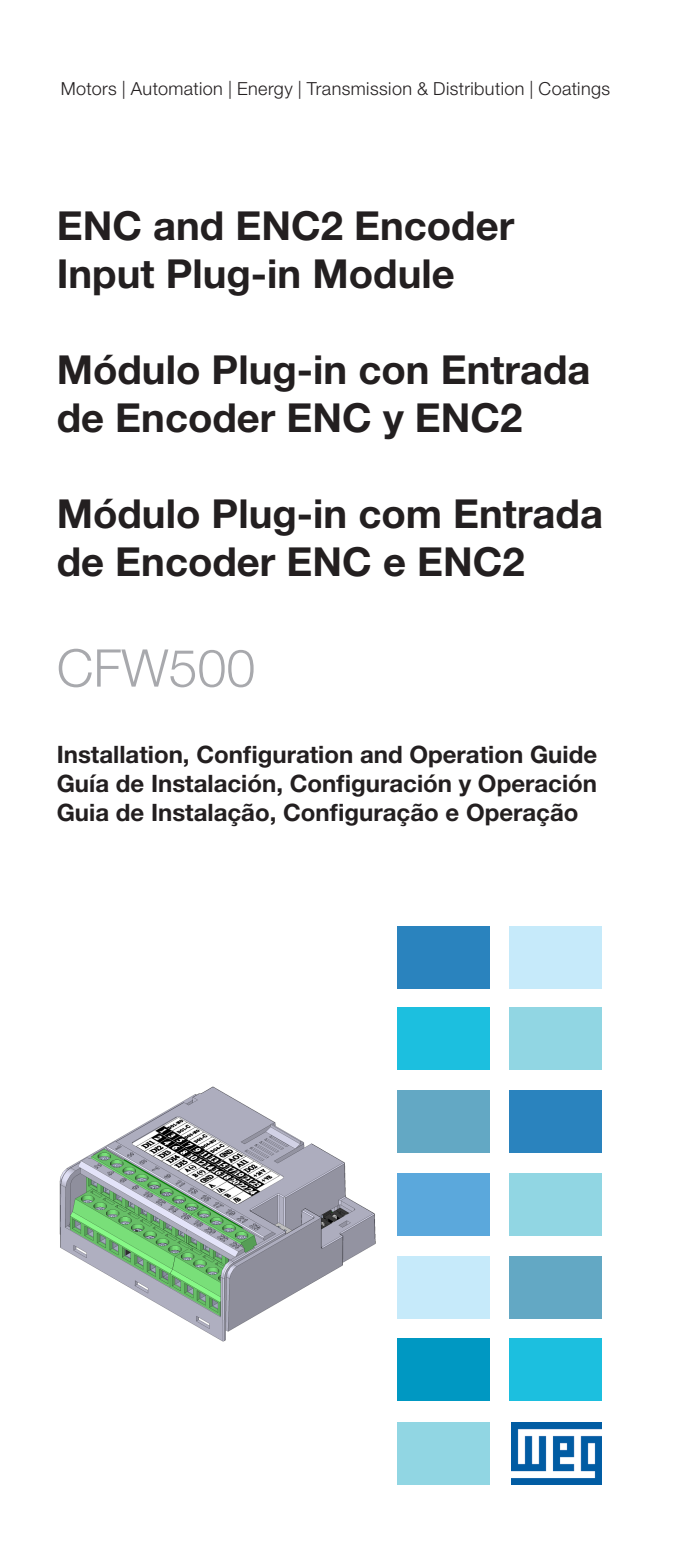
<style>
.page{position:relative;width:681px;height:1554px;background:#fff}
.page>*{position:absolute;margin:0;border:0;box-sizing:border-box;transform-origin:0 0}
.Capa_-_Produto__cinz{font:300 52px "Helvetica Neue LT Pro";color:#a8a9ad}
.Capa_-_Titulo_Geral{font:700 40px/48px "Helvetica Neue LT Pro";color:#231f20}
.Capa_-_Subtitulo{font:700 24px "Helvetica Neue LT Pro";color:#231f20}
.Motors___Automation{font:300 18px "Helvetica Neue LT Pro";letter-spacing:.025em;color:#231f20}
</style>
<div class="page">
<img style="left:59px;top:1086px;width:317px;height:256px">
<div style="left:397px;top:1090px;width:93px;height:63px;background:#63a8c4"></div>
<div style="left:397px;top:926px;width:93px;height:62px;background:#2a83be"></div>
<div style="left:508px;top:1090px;width:93px;height:63px;background:#2a83be"></div>
<div style="left:508px;top:926px;width:93px;height:62px;background:#c6eafa"></div>
<div style="left:397px;top:1173px;width:93px;height:63px;background:#5ba8dc"></div>
<div style="left:397px;top:1007px;width:93px;height:62px;background:#1cbfdf"></div>
<div style="left:508px;top:1173px;width:93px;height:63px;background:#91d6e3"></div>
<div style="left:508px;top:1007px;width:93px;height:62px;background:#91d6e3"></div>
<div style="left:397px;top:1255px;width:93px;height:63px;background:#c6eafa"></div>
<div style="left:508px;top:1255px;width:93px;height:63px;background:#63a8c4"></div>
<div style="left:397px;top:1337px;width:93px;height:63px;background:#0098c2"></div>
<div style="left:508px;top:1337px;width:93px;height:63px;background:#1cbfdf"></div>
<div style="left:397px;top:1421px;width:93px;height:63px;background:#91d6e3"></div>
<img style="left:511px;top:1422px;width:90px;height:62px">
<p class="Motors___Automation" style="left:61px;top:78px;width:550px">Motors | Automation | Energy | Transmission &amp; Distribution | Coatings</p>
<p class="Capa_-_Titulo_Geral" style="left:57px;top:201px;width:459px">ENC and ENC2 Encoder<br>Input Plug-in Module</p>
<p class="Capa_-_Titulo_Geral" style="left:57px;top:345px;width:535px">Módulo Plug-in con Entrada de Encoder ENC y ENC2</p>
<p class="Capa_-_Titulo_Geral" style="left:57px;top:489px;width:547px">Módulo Plug-in com Entrada de Encoder ENC e ENC2</p>
<p class="Capa_-_Produto__cinz" style="left:57px;top:636px;width:200px">CFW500</p>
<p class="Capa_-_Subtitulo" style="left:57px;top:739px;width:541px">Installation, Configuration and Operation Guide</p>
<p class="Capa_-_Subtitulo" style="left:57px;top:768px;width:541px">Guía de Instalación, Configuración y Operación</p>
<p class="Capa_-_Subtitulo" style="left:57px;top:797px;width:523px">Guia de Instalação, Configuração e Operação</p>
</div>
